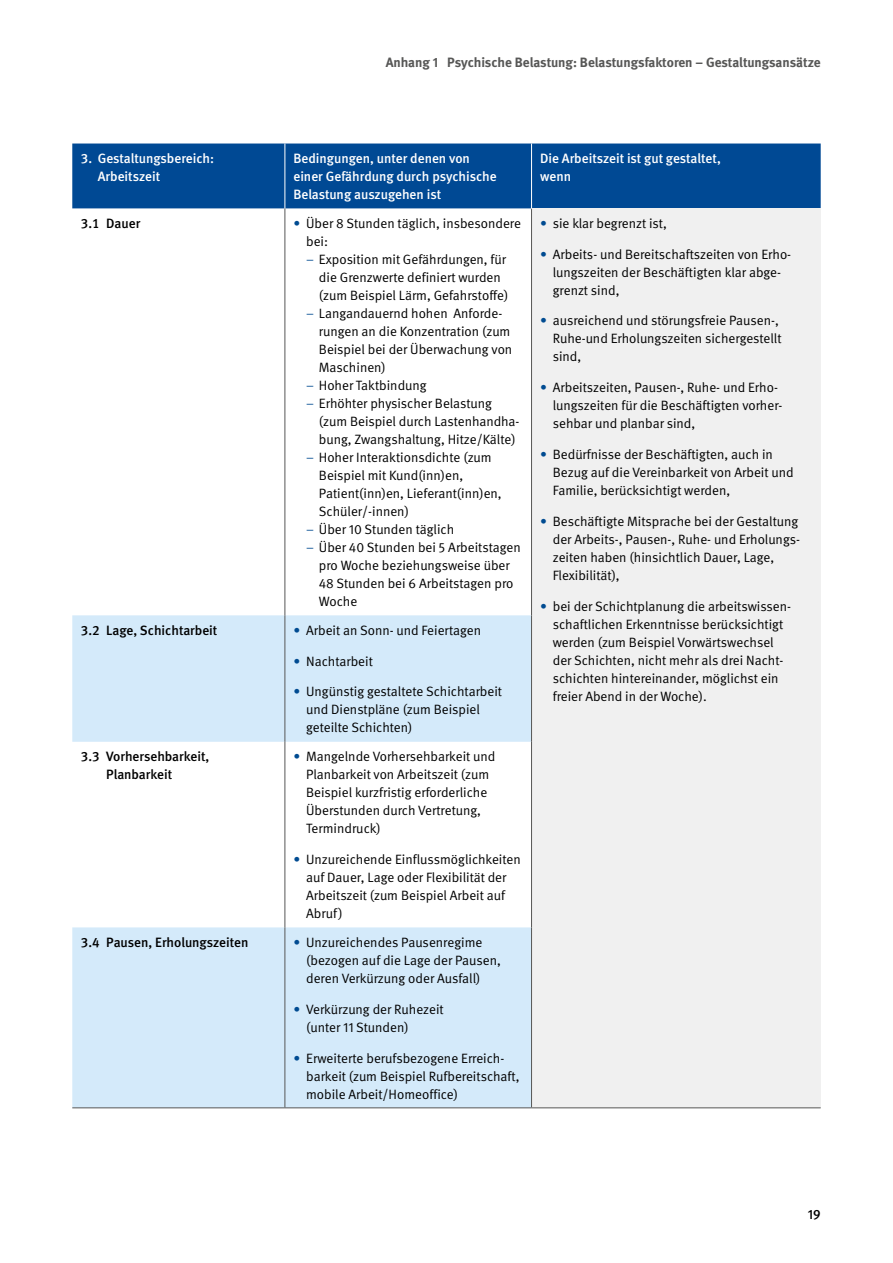
<style>
.page{position:relative;width:893px;height:1263px;background:#fff}
.page>*{position:absolute;margin:0;border:0;box-sizing:border-box;transform-origin:0 0}
.t1{font:13.5px/18px "DGUV Meta";color:#000}
._03_Tabellen_und_Graphen_Tabellen_normal{font:500 13.5px/18px "DGUV Meta";color:#fff}
._03_Tabellen_und_Graphen_Tabellen_nummeri{font:500 13.5px/18px "DGUV Meta";color:#000}
.t2{font:700 13.5px "DGUV Meta";letter-spacing:-.005em;color:#575756}
._03_Tabellen_und_Graphen_Tabellen_nummeri-2{font:500 13.5px/18px "DGUV Meta";color:#fff}
.s1{color:#004b91}
</style>
<div class="page">
<div style="left:72px;top:144px;width:749px;height:64px;background:#004994"></div>
<div style="left:531px;top:208px;width:290px;height:900px;background:#f0f0f0"></div>
<div style="left:72px;top:615px;width:459px;height:127px;background:#d4eafa"></div>
<div style="left:72px;top:927px;width:459px;height:180px;background:#d4eafa"></div>
<hr style="left:531px;top:1107px;width:290px;height:1px;background:#575756">
<hr style="left:72px;top:1107px;width:213px;height:1px;background:#575756">
<hr style="left:285px;top:1107px;width:246px;height:1px;background:#575756">
<hr style="left:285px;top:208px;width:1px;height:407px;background:#575756">
<hr style="left:531px;top:208px;width:1px;height:407px;background:#575756">
<hr style="left:285px;top:615px;width:1px;height:127px;background:#575756">
<hr style="left:531px;top:615px;width:1px;height:127px;background:#575756">
<hr style="left:285px;top:742px;width:1px;height:185px;background:#575756">
<hr style="left:531px;top:742px;width:1px;height:185px;background:#575756">
<hr style="left:285px;top:927px;width:1px;height:180px;background:#575756">
<hr style="left:531px;top:927px;width:1px;height:180px;background:#575756">
<hr style="left:285px;top:144px;width:1px;height:64px;background:#fff">
<hr style="left:531px;top:144px;width:1px;height:64px;background:#fff">
<p class="t2" style="left:386px;top:54px;width:436px">Anhang 1 Psychische Belastung: Belastungsfaktoren – Gestaltungsansätze</p>
<p class="_03_Tabellen_und_Graphen_Tabellen_nummeri-2" style="left:98px;top:150px;width:118px;text-indent:-17px">3. Gestaltungsbereich:<br>Arbeitszeit</p>
<p class="_03_Tabellen_und_Graphen_Tabellen_normal" style="left:293px;top:150px;width:205px">Bedingungen, unter denen von einer Gefährdung durch psychische<br>Belastung auszugehen ist</p>
<p class="_03_Tabellen_und_Graphen_Tabellen_normal" style="left:540px;top:150px;width:182px">Die Arbeitszeit ist gut gestaltet, wenn</p>
<p class="_03_Tabellen_und_Graphen_Tabellen_nummeri" style="left:81px;top:215px;width:61px">3.1 Dauer</p>
<p class="t1" style="left:306px;top:215px;width:216px;text-indent:-13px"><span class="s1">•</span> Über 8 Stunden täglich, insbesondere bei:</p>
<p class="t1" style="left:319px;top:251px;width:191px;text-indent:-13px"><span class="s1">–</span> Exposition mit Gefährdungen, für die Grenzwerte definiert wurden (zum Beispiel Lärm, Gefahrstoffe)</p>
<p class="t1" style="left:319px;top:305px;width:195px;text-indent:-13px"><span class="s1">–</span> Langandauernd hohen Anforde&shy;rungen an die Konzentration (zum<br>Beispiel bei der Überwachung von<br>Maschinen)</p>
<p class="t1" style="left:306px;top:377px;width:122px"><span class="s1">–</span> Hoher Taktbindung</p>
<p class="t1" style="left:319px;top:395px;width:202px;text-indent:-13px"><span class="s1">–</span> Erhöhter physischer Belastung (zum Beispiel durch Lastenhandha&shy;bung, Zwangshaltung, Hitze/Kälte)</p>
<p class="t1" style="left:319px;top:449px;width:184px;text-indent:-13px"><span class="s1">–</span> Hoher Interaktionsdichte (zum<br>Beispiel mit Kund(inn)en,<br>Patient(inn)en, Lieferant(inn)en,<br>Schüler/‑innen)</p>
<p class="t1" style="left:306px;top:521px;width:150px"><span class="s1">–</span> Über 10 Stunden täglich</p>
<p class="t1" style="left:319px;top:539px;width:203px;text-indent:-13px"><span class="s1">–</span> Über 40 Stunden bei 5 Arbeitstagen pro Woche beziehungsweise über<br>48 Stunden bei 6 Arbeitstagen pro<br>Woche</p>
<p class="t1" style="left:540px;top:215px;width:128px"><span class="s1">•</span> sie klar begrenzt ist,</p>
<p class="t1" style="left:553px;top:245px;width:240px;text-indent:-13px"><span class="s1">•</span> Arbeits- und Bereitschaftszeiten von Erho&shy;lungszeiten der Beschäftigten klar abge&shy;grenzt sind,</p>
<p class="t1" style="left:553px;top:312px;width:230px;text-indent:-13px"><span class="s1">•</span> ausreichend und störungsfreie Pausen-,<br>Ruhe-und Erholungszeiten sichergestellt sind,</p>
<p class="t1" style="left:553px;top:379px;width:231px;text-indent:-13px"><span class="s1">•</span> Arbeitszeiten, Pausen-, Ruhe- und Erho&shy;lungszeiten für die Beschäftigten vorher&shy;sehbar und planbar sind,</p>
<p class="t1" style="left:553px;top:446px;width:242px;text-indent:-13px"><span class="s1">•</span> Bedürfnisse der Beschäftigten, auch in<br>Bezug auf die Vereinbarkeit von Arbeit und<br>Familie, berücksichtigt werden,</p>
<p class="t1" style="left:553px;top:512px;width:249px;text-indent:-13px"><span class="s1">•</span> Beschäftigte Mitsprache bei der Gestaltung der Arbeits-, Pausen-, Ruhe- und Erholungs&shy;zeiten haben (hinsichtlich Dauer, Lage, Flexibilität),</p>
<p class="t1" style="left:553px;top:597px;width:240px;text-indent:-13px"><span class="s1">•</span> bei der Schichtplanung die arbeitswissen&shy;schaftlichen Erkenntnisse berücksichtigt werden (zum Beispiel Vorwärtswechsel der Schichten, nicht mehr als drei Nacht&shy;schichten hintereinander, möglichst ein freier Abend in der Woche).</p>
<p class="_03_Tabellen_und_Graphen_Tabellen_nummeri" style="left:81px;top:622px;width:138px">3.2 Lage, Schichtarbeit</p>
<p class="t1" style="left:293px;top:621px;width:189px"><span class="s1">•</span> Arbeit an Sonn- und Feiertagen</p>
<p class="t1" style="left:293px;top:652px;width:81px"><span class="s1">•</span> Nachtarbeit</p>
<p class="t1" style="left:306px;top:683px;width:197px;text-indent:-13px"><span class="s1">•</span> Ungünstig gestaltete Schichtarbeit und Dienstpläne (zum Beispiel geteilte Schichten)</p>
<p class="_03_Tabellen_und_Graphen_Tabellen_nummeri" style="left:106px;top:748px;width:105px;text-indent:-26px">3.3 Vorhersehbarkeit,<br>Planbarkeit</p>
<p class="t1" style="left:306px;top:748px;width:191px;text-indent:-13px"><span class="s1">•</span> Mangelnde Vorhersehbarkeit und<br>Planbarkeit von Arbeitszeit (zum<br>Beispiel kurzfristig erforderliche<br>Überstunden durch Vertretung,<br>Termindruck)</p>
<p class="t1" style="left:306px;top:851px;width:216px;text-indent:-13px"><span class="s1">•</span> Unzureichende Einflussmöglichkeiten auf Dauer, Lage oder Flexibilität der<br>Arbeitszeit (zum Beispiel Arbeit auf<br>Abruf)</p>
<p class="_03_Tabellen_und_Graphen_Tabellen_nummeri" style="left:81px;top:934px;width:169px">3.4 Pausen, Erholungszeiten</p>
<p class="t1" style="left:306px;top:934px;width:196px;text-indent:-13px"><span class="s1">•</span> Unzureichendes Pausenregime (bezogen auf die Lage der Pausen, deren Verkürzung oder Ausfall)</p>
<p class="t1" style="left:306px;top:1000px;width:139px;text-indent:-13px"><span class="s1">•</span> Verkürzung der Ruhezeit (unter 11 Stunden)</p>
<p class="t1" style="left:306px;top:1049px;width:215px;text-indent:-13px"><span class="s1">•</span> Erweiterte berufsbezogene Erreich&shy;barkeit (zum Beispiel Rufbereitschaft, mobile Arbeit/Homeoffice)</p>
<p class="_03_Tabellen_und_Graphen_Tabellen_nummeri" style="left:808px;top:1206px;width:14px">19</p>
</div>
